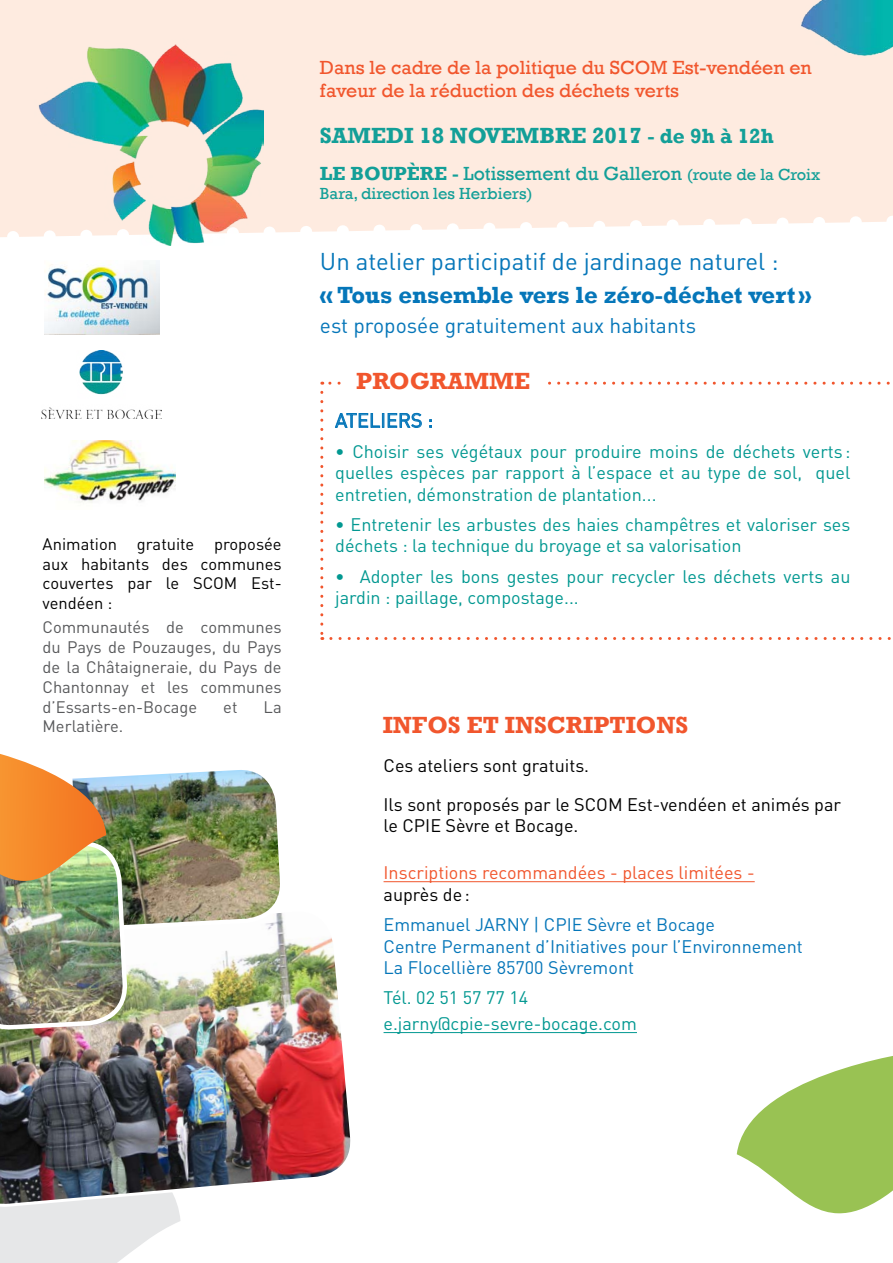
<style>
.page{position:relative;width:893px;height:1263px;background:#fff}
.page>*{position:absolute;margin:0;border:0;box-sizing:border-box;transform-origin:0 0}
.t1{font:24px "DIN Pro";color:#0576b9}
.t2{font:700 24px "Rockwell";color:#0576b9}
.t3{font:700 24px "Rockwell";color:#f1562d}
.t4{font:700 22.5px "Rockwell";color:#139f98}
.t5{font:21px "DIN Pro";color:#0576b9}
.t6{font:19.5px/22.5px "Rockwell";color:#f1562d}
.t7{font:19.5px "Rockwell";color:#139f98}
.t8{font:19.5px "DIN Pro";letter-spacing:.01em;color:#0576b9}
.t9{font:18px/21.6px "DIN Pro";color:#029891}
.t10{font:18px/21.6px "DIN Pro";color:#0576b9}
.t11{font:18px/38.5px "DIN Pro";color:#000}
.t12{font:18px "DIN Pro";color:#f1562d}
.t13{font:16.5px/19.8px "DIN Pro";color:#58595b;text-align:justify}
.t14{font:16.5px/19.8px "DIN Pro";color:#000;text-align:justify}
.t15{font:16.5px "Rockwell";color:#139f98}
.s1{font-size:21px}
.s2{font-weight:700}
.s3{font-size:16.5px}
</style>
<div class="page">
<img style="left:45px;top:261px;width:115px;height:74px">
<svg style="left:320px;top:392px;width:3px;height:248px"></svg>
<svg style="left:331px;top:637px;width:560px;height:3px"></svg>
<svg style="left:322px;top:382px;width:568px;height:3px"></svg>
<div style="left:0;top:0;width:893px;height:209px;background:#feebe0"></div>
<svg style="left:0;top:209px;width:893px;height:37px"></svg>
<svg style="left:335px;top:413px;width:87px;height:15px"></svg>
<svg style="left:429px;top:419px;width:3px;height:8px"></svg>
<hr style="left:384px;top:881px;width:371px;height:1px;background:#f1562d">
<hr style="left:384px;top:1032px;width:253px;height:1px;background:#029891">
<img style="left:774px;top:0;width:119px;height:68px">
<div style="left:345px;top:372px;width:197px;height:24px;background:#fff"></div>
<svg style="left:0;top:1239px;width:148px;height:24px;background:#e8e9ea"></svg>
<img style="left:0;top:929px;width:351px;height:310px">
<img style="left:7px;top:770px;width:277px;height:296px">
<img style="left:34px;top:28px;width:230px;height:217px">
<svg style="left:737px;top:1056px;width:156px;height:157px"></svg>
<img style="left:42px;top:351px;width:120px;height:67px">
<img style="left:0;top:754px;width:127px;height:275px">
<img style="left:45px;top:440px;width:130px;height:63px">
<p class="t14" style="left:43px;top:533px;width:241px">Animation gratuite proposée aux habitants des communes couvertes par le SCOM Est&shy;vendéen :</p>
<p class="t13" style="left:43px;top:617px;width:241px">Communautés de communes du Pays de Pouzauges, du Pays de la Châtaigneraie, du Pays de Chantonnay et les communes d’Essarts-en-Bocage</p>
<p class="t13" style="left:223px;top:696px;width:16px">et</p>
<p class="t13" style="left:264px;top:696px;width:20px">La</p>
<p class="t13" style="left:43px;top:716px;width:82px">Merlatière.</p>
<p class="t6" style="left:320px;top:57px;width:493px">Dans le cadre de la politique du SCOM Est-vendéen en faveur de la réduction des déchets verts</p>
<p class="t4" style="left:320px;top:122px;width:456px">Samedi 18 novembre 2017 <span class="s1">- de 9h à 12h</span></p>
<p class="t7" style="left:320px;top:162px;width:502px"><span class="s2">LE BOUPère -</span> Lotissement du Galleron <span class="s3">(route de la Croix</span></p>
<p class="t15" style="left:320px;top:184px;width:214px">Bara, direction les Herbiers)</p>
<h1 class="t1" style="left:320px;top:245px;width:460px">Un atelier participatif de jardinage naturel :</h1>
<h1 class="t2" style="left:320px;top:281px;width:493px">« Tous ensemble vers le zéro-déchet vert»</h1>
<p class="t5" style="left:320px;top:311px;width:378px">est proposée gratuitement aux habitants</p>
<h1 class="t3" style="left:356px;top:366px;width:95px">PRO GRAMME</h1>
<p class="t8" style="left:335px;top:407px;width:99px">ATELIERS :</p>
<p class="t9" style="left:335px;top:439px;width:517px;text-align:justify">• Choisir ses végétaux pour produire moins de déchets verts : quelles espèces par rapport à l’espace et au type de sol, quel entretien, démonstration de plantation...</p>
<p class="t9" style="left:335px;top:513px;width:517px">• Entretenir les arbustes des haies champêtres et valoriser ses déchets : la technique du broyage et sa valorisation</p>
<p class="t9" style="left:335px;top:564px;width:517px">• Adopter les bons gestes pour recycler les déchets verts au jardin : paillage, compostage...</p>
<h1 class="t3" style="left:383px;top:710px;width:261px">INFOS ET INSCRIPTION</h1>
<h1 class="t3" style="left:675px;top:710px;width:14px">S</h1>
<p class="t11" style="left:384px;top:745px;width:459px">Ces ateliers sont gratuits.<br>Ils sont proposés par le SCOM Est-vendéen et animés par</p>
<p class="t11" style="left:384px;top:806px;width:196px">le CPIE Sèvre et Bocage.</p>
<p class="t12" style="left:384px;top:860px;width:373px">Inscriptions recommandées - places limitées -</p>
<p class="t11" style="left:384px;top:874px;width:88px">auprès de:</p>
<p class="t10" style="left:384px;top:913px;width:421px">Emmanuel JARNY | CPIE Sèvre et Bocage<br>Centre Permanent d’Initiatives pour l’Environnement<br>La Flocellière 85700 Sèvremont</p>
<p class="t9" style="left:384px;top:984px;width:255px;line-height:25.8px">Tél. 02 51 57 77 14 e.jarny@cpie-sevre-bocage.com</p>
</div>
